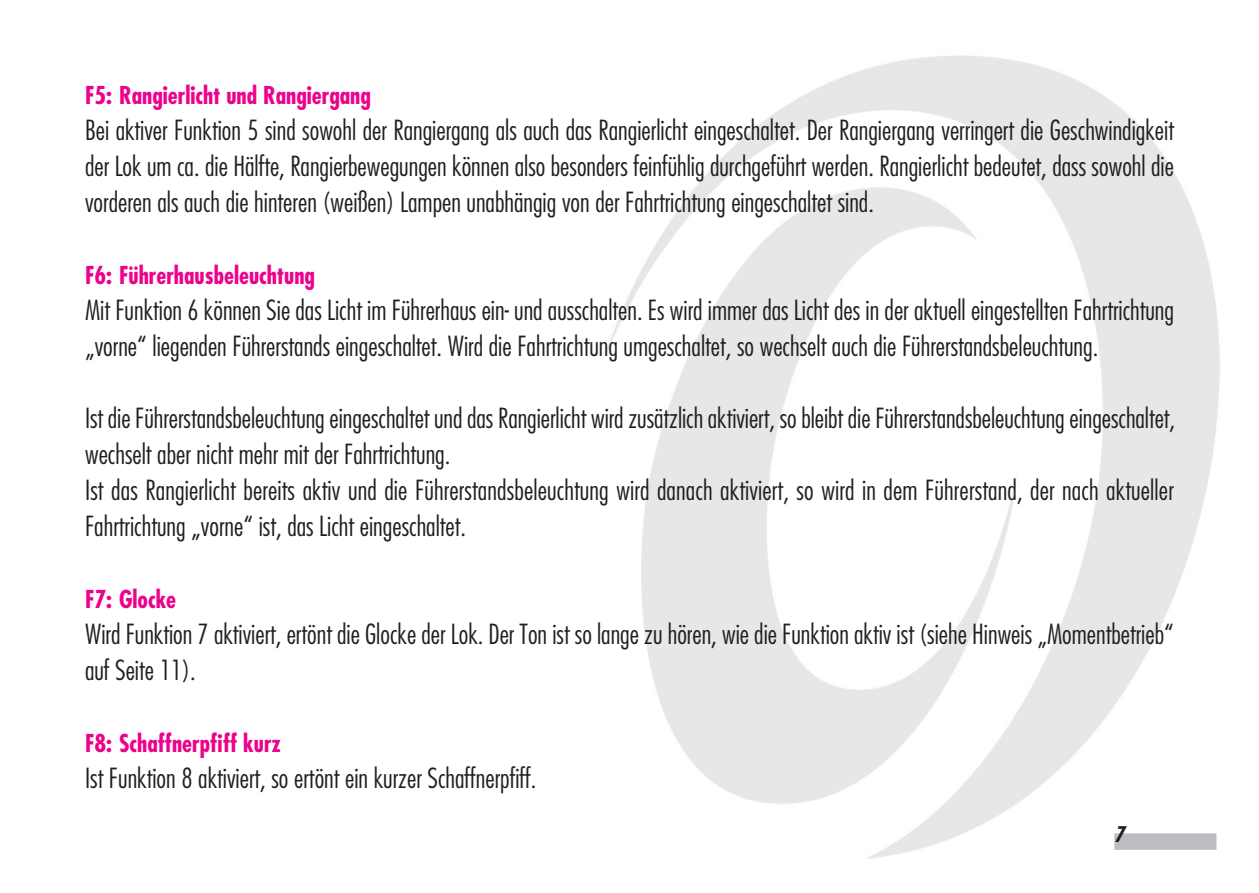
<style>
.page{position:relative;width:1259px;height:893px;background:#fff}
.page>*{position:absolute;margin:0;border:0;box-sizing:border-box;transform-origin:0 0}
.t1{font:300 condensed 27px/36px "Futura";color:#231f20}
.t2{font:700 condensed 24px "Futura";color:#ed028c}
.t3{font:italic 700 condensed 21px "Futura";color:#231f20}
</style>
<div class="page">
<img style="left:605px;top:55px;width:615px;height:804px">
<div style="left:1114px;top:833px;width:102px;height:17px;background:#bcbdc0"></div>
<p class="t2" style="left:85px;top:80px;width:287px">F5: Rangierlicht und Rangiergang</p>
<p class="t1" style="left:85px;top:112px;width:1090px;text-align:justify">Bei aktiver Funktion 5 sind sowohl der Rangiergang als auch das Rangierlicht eingeschaltet. Der Rangiergang verringert die Geschwindigkeit der Lok um ca. die Hälfte, Rangierbewegungen können also besonders feinfühlig durchgeführt werden. Rangierlicht bedeutet, dass sowohl die vorderen als auch die hinteren (weißen) Lampen unabhängig von der Fahrtrichtung eingeschaltet sind.</p>
<p class="t2" style="left:85px;top:260px;width:231px">F6: Führerhausbeleuchtung</p>
<p class="t1" style="left:85px;top:292px;width:1090px">Mit Funktion 6 können Sie das Licht im Führerhaus ein- und ausschalten. Es wird immer das Licht des in der aktuell eingestellten Fahrtrichtung „vorne“ liegenden Führerstands eingeschaltet. Wird die Fahrtrichtung umgeschaltet, so wechselt auch die Führerstandsbeleuchtung.</p>
<p class="t1" style="left:85px;top:400px;width:1091px">Ist die Führerstandsbeleuchtung eingeschaltet und das Rangierlicht wird zusätzlich aktiviert, so bleibt die Führerstandsbeleuchtung eingeschaltet, wechselt aber nicht mehr mit der Fahrtrichtung.<br>Ist das Rangierlicht bereits aktiv und die Führerstandsbeleuchtung wird danach aktiviert, so wird in dem Führerstand, der nach aktueller Fahrtrichtung „vorne“ ist, das Licht eingeschaltet.</p>
<p class="t2" style="left:85px;top:584px;width:93px">F7: Glocke</p>
<p class="t1" style="left:85px;top:616px;width:1090px">Wird Funktion 7 aktiviert, ertönt die Glocke der Lok. Der Ton ist so lange zu hören, wie die Funktion aktiv ist (siehe Hinweis „Momentbetrieb“ auf Seite 11).</p>
<p class="t2" style="left:85px;top:728px;width:198px">F8: Schaffnerpfiff kurz</p>
<p class="t1" style="left:85px;top:760px;width:453px">Ist Funktion 8 aktiviert, so ertönt ein kurzer Schaffnerpfiff.</p>
<p class="t3" style="left:1114px;top:821px;width:12px">7</p>
</div>
